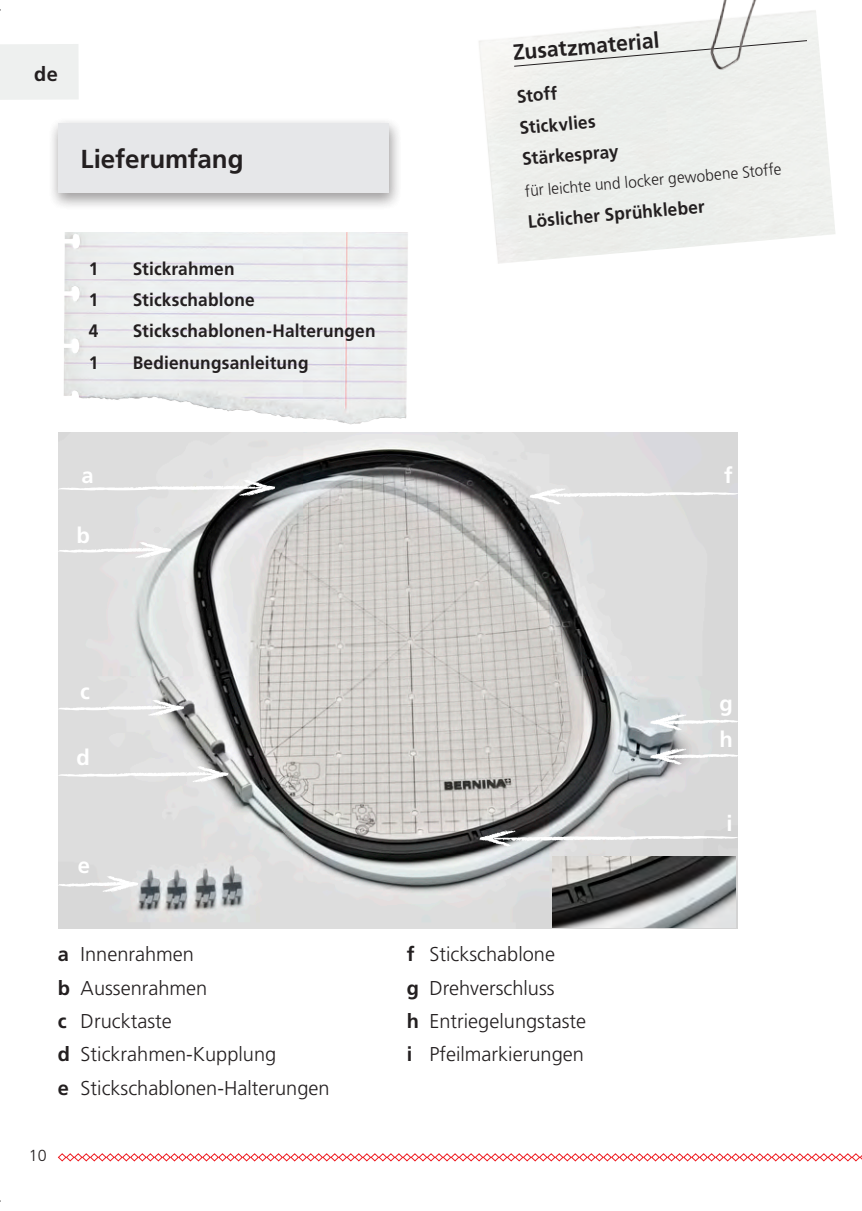
<style>
.page{position:relative;width:862px;height:1211px;background:#fff}
.page>*{position:absolute;margin:0;border:0;box-sizing:border-box;transform-origin:0 0}
.Themen_Titel_1{font:700 26px "Frutiger LT Std";letter-spacing:-.005em;color:#231f20}
.Themen_Titel_2{font:700 22px "Frutiger LT Std";color:#231f20;scale:.96 1}
.t1{font:700 22px "Frutiger LT Std";color:#fff}
.t2{font:300 20px "Frutiger LT Std";color:#231f20}
.Sprach-Tag{font:700 20px "Frutiger LT Std";color:#231f20}
.E_Material{font:700 18px "Frutiger LT Std";letter-spacing:.01em;color:#231f20;scale:.96 1}
.E_Material-2{font:300 16px "Frutiger LT Std";color:#231f20;scale:.96 1}
.E_Material-3{font:300 16px "Frutiger LT Std";color:#231f20}
.s1{font-weight:700}
</style>
<div class="page">
<img style="left:64px;top:232px;width:344px;height:193px">
<img style="left:59px;top:432px;width:679px;height:496px">
<svg style="left:479px;top:830px;width:259px;height:16px"></svg>
<svg style="left:650px;top:714px;width:88px;height:16px"></svg>
<svg style="left:650px;top:748px;width:88px;height:17px"></svg>
<svg style="left:529px;top:488px;width:209px;height:16px"></svg>
<svg style="left:58px;top:479px;width:217px;height:17px"></svg>
<svg style="left:58px;top:541px;width:113px;height:17px"></svg>
<svg style="left:58px;top:699px;width:126px;height:17px"></svg>
<svg style="left:58px;top:766px;width:171px;height:16px"></svg>
<svg style="left:58px;top:875px;width:81px;height:17px"></svg>
<svg style="left:57px;top:1153px;width:805px;height:8px"></svg>
<div style="left:48px;top:117px;width:354px;height:93px;background:#231f20;opacity:.25"></div>
<div style="left:58px;top:123px;width:330px;height:70px;background:#e6e7e9"></div>
<svg style="left:513px;top:40px;width:294px;height:27px"></svg>
<img style="left:697px;top:0;width:70px;height:82px">
<img style="left:553px;top:856px;width:183px;height:71px">
<div style="left:0;top:44px;width:79px;height:56px;background:#eef0ef"></div>
<p class="Sprach-Tag" style="left:34px;top:62px;width:25px">de</p>
<p class="Themen_Titel_1" style="left:81px;top:144px;width:164px">Lieferumfang</p>
<h1 class="Themen_Titel_1" style="left:94px;top:144px;width:108px">anguage</h1>
<p class="E_Material" style="left:89px;top:258px;width:12px">1</p>
<p class="E_Material" style="left:133px;top:258px;width:108px">Stickrahmen</p>
<p class="E_Material" style="left:89px;top:289px;width:12px">1</p>
<p class="E_Material" style="left:133px;top:289px;width:129px">Stickschablone</p>
<p class="E_Material" style="left:89px;top:320px;width:12px">4</p>
<p class="E_Material" style="left:133px;top:320px;width:254px">Stickschablonen-Halterungen</p>
<p class="E_Material" style="left:89px;top:352px;width:12px">1</p>
<p class="E_Material" style="left:133px;top:352px;width:185px">Bedienungsanleitung</p>
<p class="t1" style="left:81px;top:462px;width:14px">a</p>
<p class="t1" style="left:77px;top:522px;width:15px">b</p>
<p class="Themen_Titel_2" style="left:512px;top:40px;width:154px;rotate:-5deg">Zusatzmaterial</p>
<p class="E_Material" style="left:516px;top:86px;width:44px;rotate:-5deg">Stoff</p>
<p class="E_Material" style="left:519px;top:117px;width:81px;rotate:-5deg">Stickvlies</p>
<p class="E_Material" style="left:521px;top:148px;width:102px;rotate:-5deg">Stärkespray</p>
<p class="E_Material-2" style="left:524px;top:182px;width:269px;rotate:-5deg">für leichte und locker gewobene Stoffe</p>
<p class="E_Material" style="left:527px;top:211px;width:187px;rotate:-5deg">Löslicher Sprühkleber</p>
<p class="t1" style="left:724px;top:462px;width:10px">f</p>
<p class="t1" style="left:80px;top:678px;width:11px">c</p>
<p class="t1" style="left:77px;top:744px;width:15px">d</p>
<p class="t1" style="left:78px;top:852px;width:14px">e</p>
<p class="t2" style="left:58px;top:943px;width:138px"><span class="s1">a</span> Innenrahmen</p>
<p class="t2" style="left:58px;top:976px;width:151px"><span class="s1">b</span> Aussenrahmen</p>
<p class="t2" style="left:58px;top:1009px;width:115px"><span class="s1">c</span> Drucktaste</p>
<p class="t2" style="left:58px;top:1043px;width:220px"><span class="s1">d</span> Stickrahmen-Kupplung</p>
<p class="t2" style="left:58px;top:1076px;width:273px"><span class="s1">e</span> Stickschablonen-Halterungen</p>
<p class="E_Material-3" style="left:29px;top:1146px;width:19px">10</p>
<p class="t2" style="left:407px;top:943px;width:150px"><span class="s1">f</span> Stickschablone</p>
<p class="t2" style="left:407px;top:976px;width:149px"><span class="s1">g</span> Drehverschluss</p>
<p class="t2" style="left:407px;top:1009px;width:181px"><span class="s1">h</span> Entriegelungstaste</p>
<p class="t2" style="left:407px;top:1043px;width:179px"><span class="s1">i</span> Pfeilmarkierungen</p>
<p class="t1" style="left:719px;top:690px;width:15px">g</p>
<p class="t1" style="left:719px;top:726px;width:15px">h</p>
<p class="t1" style="left:726px;top:810px;width:8px">i</p>
</div>
